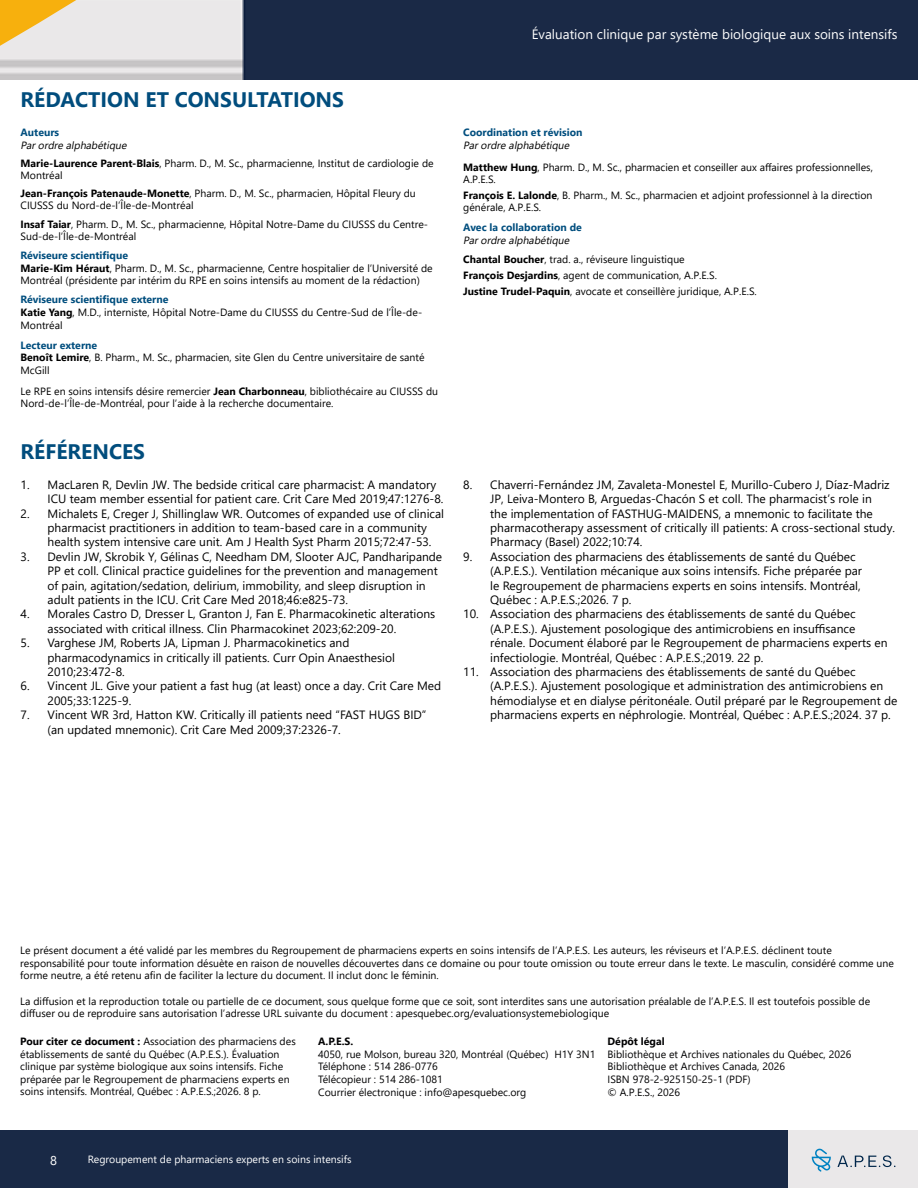
<style>
.page{position:relative;width:918px;height:1188px;background:#fff}
.page>*{position:absolute;margin:0;border:0;box-sizing:border-box;transform-origin:0 0}
.t1{font:700 21px "Segoe UI";color:#014d7d}
.t2{font:13.5px "Segoe UI";color:#fff}
.t3{font:12.75px "Segoe UI";color:#fff}
.t4{font:12px/14.4px "Segoe UI";color:#000}
.t5{font:10.5px/12.6px "Segoe UI";color:#000}
.t6{font:10.5px/12.8px "Segoe UI";color:#020203}
.t7{font:700 10.5px "Segoe UI";color:#004e7e}
.t8{font:10.5px "Segoe UI";color:#fff}
.t9{font:700 10.5px "Segoe UI";color:#020203}
.s1{font-style:italic}
.s2{font-weight:700}
.s3{font-weight:700;color:#004e7e}
.s4{color:#fff}
</style>
<div class="page">
<img style="left:0;top:0;width:918px;height:80px">
<svg style="left:0;top:0;width:76px;height:46px;background:#f0cb7a"></svg>
<div style="left:1px;top:1131px;width:917px;height:57px;background:#192946"></div>
<div style="left:789px;top:1131px;width:129px;height:57px;background:#eae8e9"></div>
<svg style="left:837px;top:1155px;width:58px;height:12px"></svg>
<svg style="left:812px;top:1148px;width:19px;height:24px"></svg>
<h1 class="t1" style="left:21px;top:80px;width:325px">RÉDACTION ET CONSULTATIONS</h1>
<p class="t7" style="left:21px;top:122px;width:40px">Auteurs</p>
<p class="t5" style="left:21px;top:135px;width:415px;line-height:18px"><span class="s1">Parordrealphabétique<br></span><span class="s2">Marie-Laurence Parent-Blais</span>, Pharm. D., M. Sc., pharmacienne, Institut de cardiologie de</p>
<p class="t5" style="left:21px;top:165px;width:397px;line-height:18.8px">Montréal<br><span class="s2">Jean-François Patenaude-Monette</span>, Pharm. D., M. Sc., pharmacien, Hôpital Fleury du</p>
<p class="t5" style="left:21px;top:195px;width:409px;line-height:18.8px">CIUSSS du Nord-de-l’Île-de-Montréal<br><span class="s2">Insaf Taiar</span>, Pharm. D., M. Sc., pharmacienne, Hôpital Notre-Dame du CIUSSS du Centre-</p>
<p class="t5" style="left:21px;top:229px;width:117px">Sud-de-l’Île-de-Montréal</p>
<p class="t5" style="left:21px;top:249px;width:414px"><span class="s3">Réviseure scientifique<br></span><span class="s2">Marie-Kim Héraut</span>, Pharm. D., M. Sc., pharmacienne, Centre hospitalier de l’Université de<br>Montréal (présidente par intérim du RPE en soins intensifs au moment de la rédaction)</p>
<p class="t5" style="left:21px;top:292px;width:403px"><span class="s3">Réviseure scientifique externe<br></span><span class="s2">Katie Yang</span>, M.D., interniste, Hôpital Notre-Dame du CIUSSS du Centre-Sud de l’Île-de-<br>Montréal</p>
<p class="t5" style="left:21px;top:338px;width:406px"><span class="s3">Lecteur externe<br></span><span class="s2">Benoît Lemire</span>, B. Pharm., M. Sc., pharmacien, site Glen du Centre universitaire de santé<br>McGill</p>
<p class="t5" style="left:21px;top:384px;width:419px;line-height:12px">Le RPE en soins intensifs désire remercier <span class="s2">Jean Charbonneau</span>, bibliothécaire au CIUSSS du<br>Nord-de-l’Île-de-Montréal, pour l’aide à la recherche documentaire.</p>
<h1 class="t1" style="left:21px;top:432px;width:126px">RÉFÉRENCES</h1>
<p class="t4" style="left:48px;top:476px;width:397px;text-indent:-27px">1. MacLaren R, Devlin JW. The bedside critical care pharmacist: A mandatory<br>ICU team member essential for patient care. Crit Care Med 2019;47:1276-8.</p>
<p class="t4" style="left:48px;top:505px;width:398px;text-indent:-27px">2. Michalets E, Creger J, Shillinglaw WR. Outcomes of expanded use of clinical pharmacist practitioners in addition to team-based care in a community health system intensive care unit. Am J Health Syst Pharm 2015;72:47-53.</p>
<p class="t4" style="left:48px;top:548px;width:396px;text-indent:-27px">3. Devlin JW, Skrobik Y, Gélinas C, Needham DM, Slooter AJC, Pandharipande PP et coll. Clinical practice guidelines for the prevention and management of pain, agitation/sedation, delirium, immobility, and sleep disruption in adult patients in the ICU. Crit Care Med 2018;46:e825-73.</p>
<p class="t4" style="left:48px;top:606px;width:389px;text-indent:-27px">4. Morales Castro D, Dresser L, Granton J, Fan E. Pharmacokinetic alterations associated with critical illness. Clin Pharmacokinet 2023;62:209-20.</p>
<p class="t4" style="left:48px;top:635px;width:349px;text-indent:-27px">5. Varghese JM, Roberts JA, Lipman J. Pharmacokinetics and pharmacodynamics in critically ill patients. Curr Opin Anaesthesiol<br>2010;23:472-8.</p>
<p class="t4" style="left:48px;top:678px;width:395px;text-indent:-27px">6. Vincent JL. Give your patient a fast hug (at least) once a day. Crit Care Med<br>2005;33:1225-9.</p>
<p class="t4" style="left:48px;top:707px;width:380px;text-indent:-27px">7. Vincent WR 3rd, Hatton KW. Critically ill patients need “FAST HUGS BID” (an updated mnemonic). Crit Care Med 2009;37:2326-7.</p>
<p class="t2" style="left:532px;top:21px;width:367px">Évaluation clinique par système biologique aux soins intensifs</p>
<p class="t7" style="left:463px;top:122px;width:121px">Coordination et révision</p>
<p class="t5" style="left:463px;top:133px;width:411px;line-height:22.5px"><span class="s1">Parordrealphabétique<br></span><span class="s2">Matthew Hung</span>, Pharm. D., M. Sc., pharmacien et conseiller aux affaires professionnelles,</p>
<p class="t5" style="left:463px;top:171px;width:411px;line-height:15.8px">A.P.E.S.<br><span class="s2">François E. Lalonde</span>, B. Pharm., M. Sc., pharmacien et adjoint professionnel à la direction</p>
<p class="t5" style="left:463px;top:200px;width:79px">générale, A.P.E.S.</p>
<p class="t7" style="left:463px;top:217px;width:120px">Avec la collaboration de</p>
<p class="t5" style="left:463px;top:229px;width:223px;line-height:19.5px"><span class="s1">Parordrealphabétique<br></span><span class="s2">Chantal Boucher</span>, trad. a., réviseure linguistique</p>
<p class="t5" style="left:463px;top:266px;width:295px;line-height:15.8px"><span class="s2">François Desjardins</span>, agent de communication, A.P.E.S.<br><span class="s2">Justine Trudel-Paquin</span>, avocate et conseillère juridique, A.P.E.S.</p>
<p class="t4" style="left:490px;top:476px;width:406px;text-indent:-27px">8. Chaverri-Fernández JM, Zavaleta-Monestel E, Murillo-Cubero J, Díaz-Madriz JP, Leiva-Montero B, Arguedas-Chacón S et coll. The pharmacist’s role in<br>the implementation of FASTHUG-MAIDENS, a mnemonic to facilitate the pharmacotherapy assessment of critically ill patients: A cross-sectional study.<br>Pharmacy (Basel) 2022;10:74.</p>
<p class="t4" style="left:490px;top:548px;width:373px;text-indent:-27px">9. Association des pharmaciens des établissements de santé du Québec (A.P.E.S.). Ventilation mécanique aux soins intensifs. Fiche préparée par le Regroupement de pharmaciens experts en soins intensifs. Montréal, Québec : A.P.E.S.;2026. 7 p.</p>
<p class="t4" style="left:490px;top:606px;width:399px;text-indent:-27px">10. Association des pharmaciens des établissements de santé du Québec (A.P.E.S.). Ajustement posologique des antimicrobiens en insuffisance rénale. Document élaboré par le Regroupement de pharmaciens experts en infectiologie. Montréal, Québec : A.P.E.S.;2019. 22 p.</p>
<p class="t4" style="left:490px;top:663px;width:409px;text-indent:-27px">11. Association des pharmaciens des établissements de santé du Québec (A.P.E.S.). Ajustement posologique et administration des antimicrobiens en hémodialyse et en dialyse péritonéale. Outil préparé par le Regroupement de pharmaciens experts en néphrologie. Montréal, Québec : A.P.E.S.;2024. 37 p.</p>
<p class="t5" style="left:20px;top:943px;width:875px">Le présent document a été validé par les membres du Regroupement de pharmaciens experts en soins intensifs de l’A.P.E.S. Les auteurs, les réviseurs et l’A.P.E.S. déclinent toute responsabilité pour toute information désuète en raison de nouvelles découvertes dans ce domaine ou pour toute omission ou toute erreur dans le texte. Le masculin, considéré comme une forme neutre, a été retenu afin de faciliter la lecture du document. Il inclut donc le féminin.</p>
<p class="t5" style="left:20px;top:994px;width:852px">La diffusion et la reproduction totale ou partielle de ce document, sous quelque forme que ce soit, sont interdites sans une autorisation préalable de l’A.P.E.S. Il est toutefois possible de diffuser ou de reproduire sans autorisation l’adresse URL suivante du document : apesquebec.org/evaluationsystemebiologique<span class="s4">ebec.org/crampesmrc</span></p>
<p class="t6" style="left:20px;top:1034px;width:277px"><span class="s2">Pour citer ce document :</span> Association des pharmaciens des établissements de santé du Québec (A.P.E.S.). Évaluation clinique par système biologique aux soins intensifs. Fiche préparée par le Regroupement de pharmaciens experts en soins intensifs. Montréal, Québec : A.P.E.S.;2026. 8 p.</p>
<p class="t9" style="left:318px;top:1031px;width:37px">A.P.E.S.</p>
<p class="t9" style="left:608px;top:1031px;width:59px">Dépôt légal</p>
<p class="t6" style="left:608px;top:1047px;width:245px">Bibliothèque et Archives nationales du Québec, 2026<br>Bibliothèque et Archives Canada, 2026<br>ISBN 978-2-925150-25-1 (PDF)<br>© A.P.E.S., 2026</p>
<p class="t6" style="left:318px;top:1047px;width:279px">4050, rue Molson, bureau 320, Montréal (Québec) H1Y 3N1<br>Téléphone : 514 286-0776<br>Télécopieur : 514 286-1081<br>Courrier électronique : info@apesquebec.org</p>
<p class="t3" style="left:50px;top:1149px;width:8px">8</p>
<p class="t8" style="left:88px;top:1150px;width:265px">Regroupement de pharmaciens experts en soins intensifs</p>
</div>
